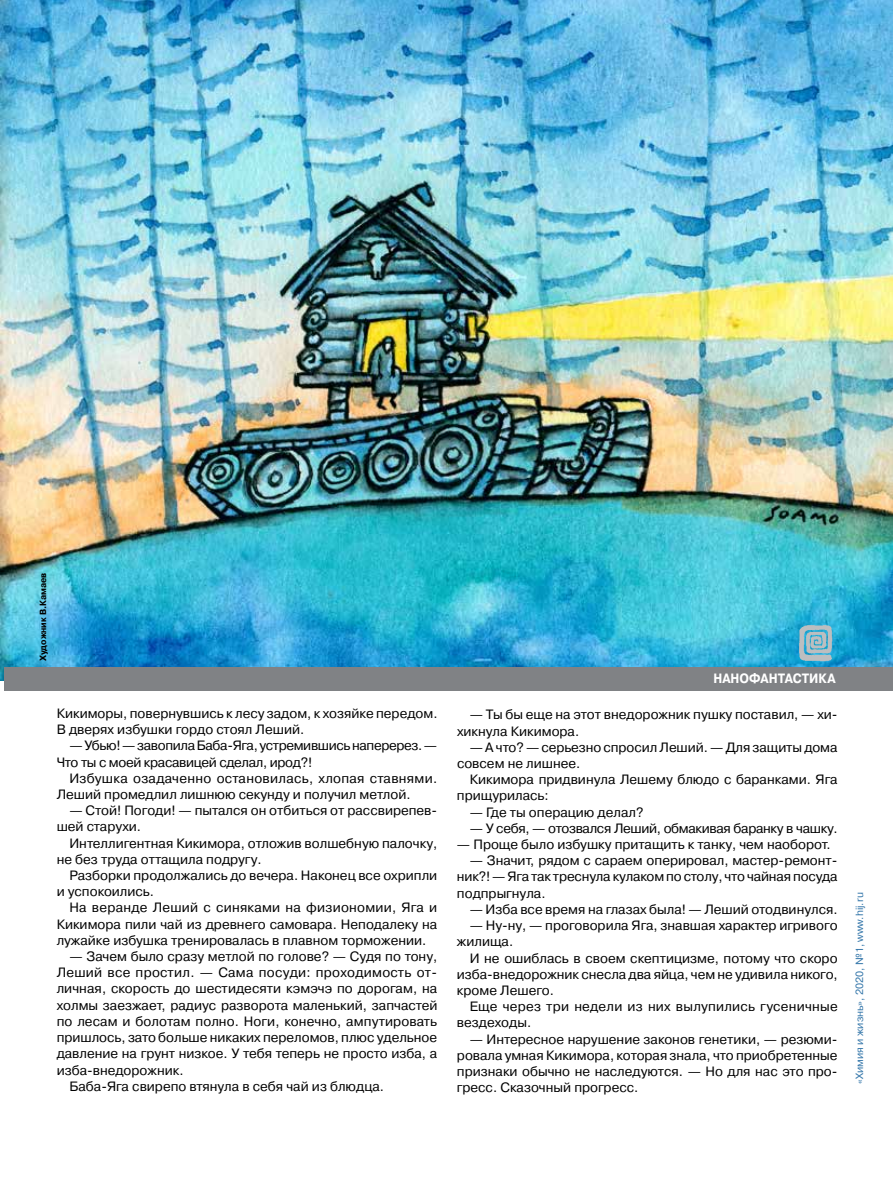
<style>
.page{position:relative;width:893px;height:1191px;background:#fff}
.page>*{position:absolute;margin:0;border:0;box-sizing:border-box;transform-origin:0 0}
.t1{font:13.5px/16.2px "Pragmatica C";color:#000}
.t2{font:13.5px/16.2px "Pragmatica C";letter-spacing:-.025em;color:#000}
.t3{font:13.5px/16.2px "Pragmatica C";letter-spacing:.02em;color:#000}
.t4{font:700 13.5px "Pragmatica C";color:#fff;scale:.9 1}
.t5{font:10.5px "Pragmatica C";color:#3577aa}
.t6{font:700 9px "Pragmatica C";color:#000;scale:.95 1}
</style>
<div class="page">
<img style="left:0;top:0;width:893px;height:681px">
<img style="left:799px;top:625px;width:34px;height:36px">
<div style="left:4px;top:667px;width:889px;height:23px;background:#808285"></div>
<p class="t6" style="left:38px;top:661px;width:95px;rotate:-90deg">Художник В.Камаев</p>
<p class="t1" style="left:57px;top:705px;width:382px">Кикиморы, повернувшись к лесу задом, к хозяйке передом.<br>В дверях избушки гордо стоял Леший.</p>
<p class="t2" style="left:57px;top:737px;width:382px;text-indent:13px">— Убью! — завопила Баба-Яга, устремившись наперерез. —<br>Что ты с моей красавицей сделал, ирод?!</p>
<p class="t1" style="left:57px;top:770px;width:382px;text-indent:13px">Избушка озадаченно остановилась, хлопая ставнями.<br>Леший промедлил лишнюю секунду и получил метлой.</p>
<p class="t1" style="left:57px;top:802px;width:382px;text-indent:13px">— Стой! П огоди! — пытался он отбиться от рассвирепев&shy;шей старухи.</p>
<p class="t1" style="left:57px;top:835px;width:382px;text-indent:13px">И нтеллигентная Кикимора, отложив волшебную палочку, не без труда оттащила подругу.</p>
<p class="t1" style="left:57px;top:867px;width:382px;text-indent:13px">Разборки продолжались до вечера. Н аконец все охрипли и успокоились.</p>
<p class="t1" style="left:57px;top:899px;width:382px;text-align:justify;text-indent:13px">На веранде Леший с синяками на физиономии, Яга и Кикимора пили чай из древнего самовара. Неподалеку на лужайке избушка тренировалась в плавном торможении.</p>
<p class="t1" style="left:69px;top:948px;width:369px">— Зачем было сразу метлой по голове? — Судя по тону,</p>
<p class="t3" style="left:57px;top:964px;width:382px">Леший все простил. — Сама посуди: проходимость от-</p>
<p class="t1" style="left:57px;top:980px;width:382px">личная, скорость до шестидесяти кэмэчэ по дорогам, на</p>
<p class="t1" style="left:57px;top:997px;width:382px">холмы заезжает, радиус разворота маленький, запчастей</p>
<p class="t1" style="left:57px;top:1013px;width:382px">по лесам и болотам полно. Ноги, конечно, ампутировать</p>
<p class="t1" style="left:57px;top:1029px;width:382px">пришлось, зато больше никаких переломов, плюс удельное</p>
<p class="t1" style="left:57px;top:1045px;width:382px">давление на грунт низкое. У тебя теперь не просто изба, а</p>
<p class="t1" style="left:57px;top:1061px;width:128px">изба-внедорожник.</p>
<p class="t1" style="left:69px;top:1078px;width:316px">Баба-Яга свирепо втянула в себя чай из блюдца.</p>
<p class="t4" style="left:713px;top:670px;width:10px">нан</p>
<p class="t4" style="left:739px;top:670px;width:22px">офантастика</p>
<p class="t1" style="left:457px;top:706px;width:382px;text-indent:13px">— Ты бы еще на этот внедорожник пушку поставил, — хи&shy;хикнула Кикимора.</p>
<p class="t1" style="left:457px;top:739px;width:382px;text-indent:13px">— А что? — серьезно спросил Леший. — Для защиты дома совсем не лишнее.</p>
<p class="t1" style="left:457px;top:771px;width:382px;text-indent:13px">Кикимора придвинула Лешему блюдо с баранками. Яга прищурилась:</p>
<p class="t1" style="left:470px;top:804px;width:175px">— Где ты операцию делал?</p>
<p class="t2" style="left:470px;top:820px;width:369px">— У себя, — отозвался Леший, обмакивая баранку в чашку.</p>
<p class="t1" style="left:457px;top:836px;width:375px">— П роще было избушку притащить к танку, чем наоборот.</p>
<p class="t1" style="left:457px;top:852px;width:382px;text-align:justify;text-indent:13px">— Значит, рядом с сараем оперировал, мастер-ремонт&shy;ник?! — Яга так треснула кулаком по столу, что чайная посуда подпрыгнула.</p>
<p class="t1" style="left:470px;top:901px;width:369px">— Изба все время на глазах была! — Леший отодвинулся.</p>
<p class="t1" style="left:457px;top:917px;width:382px;text-indent:13px">— Ну-ну, — проговорила Яга, знавшая характер игривого жилища.</p>
<p class="t1" style="left:457px;top:949px;width:382px;text-align:justify;text-indent:13px">И не ошиблась в своем скептицизме, потому что скоро изба-внедорожник снесла два яйца, чем не удивила никого, кроме Лешего.</p>
<p class="t3" style="left:457px;top:998px;width:382px;text-indent:13px">Еще через три недели из них вылупились гусеничные вездеходы.</p>
<p class="t1" style="left:457px;top:1030px;width:382px;text-align:justify;text-indent:13px">— И нтересное нарушение законов генетики, — резюми&shy;ровала умная Кикимора, которая знала, что приобретенные признаки обычно не наследуются. — Но для нас это про&shy;гресс. Сказочный прогресс.</p>
<p class="t5" style="left:854px;top:1083px;width:193px;rotate:-90deg">«Химия и жизнь», 2020, №1, www.hij.ru</p>
</div>
